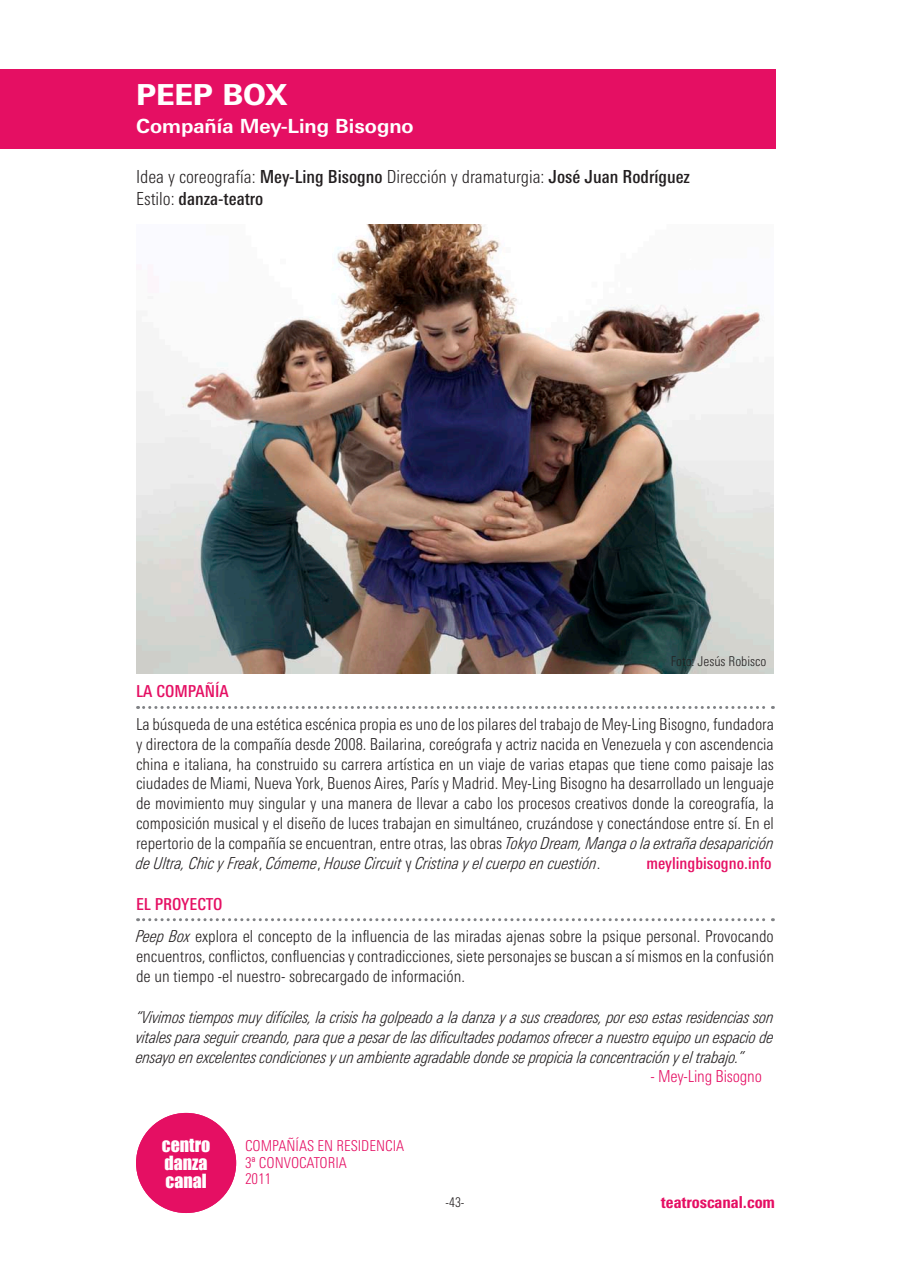
<style>
.page{position:relative;width:910px;height:1280px;background:#fff}
.page>*{position:absolute;margin:0;border:0;box-sizing:border-box;transform-origin:0 0}
._01_TÍTULO{font:800 28.95px "Linotype Univers Basic";color:#fff}
._02_COMPAÑÍA{font:700 19.5px "Linotype Univers Basic";color:#fff}
._03_FICHA{font:300 condensed 18px "Linotype Univers";color:#231f20}
._03_FICHA-2{font:500 condensed 18px "Linotype Univers";color:#231f20}
.t1{font:18px/18.1px "Impact";color:#fff}
._05_DESCRIPCIÓN{font:300 condensed 16.5px/19.8px "Linotype Univers";color:#231f20;text-align:justify}
._05_DESCRIPCIÓN-2{font:italic 300 condensed 16.5px/19.8px "Linotype Univers";letter-spacing:-.01em;color:#231f20;text-align:justify}
._04_LA_COMPAÑÍA_EL_P{font:500 condensed 16.5px "Linotype Univers";color:#e50f63}
._05_DESCRIPCIÓN-3{font:500 condensed 16.5px "Linotype Univers";color:#e50f63}
.t2{font:800 condensed 16.5px "Linotype Univers";color:#e50f63}
._05_DESCRIPCIÓN-4{font:300 condensed 16.5px "Linotype Univers";letter-spacing:-.01em;color:#e50f63}
._00_COMPAÑIAS_CONVOC{font:300 condensed 15px "Linotype Univers";color:#e50f63}
._05_DESCRIPCIÓN-5{font:300 condensed 13.5px "Linotype Univers";color:#231f20}
.s1{font-weight:500}
.s2{font-weight:300}
.s3{font-style:italic}
</style>
<div class="page">
<div style="left:136px;top:1113px;width:100px;height:100px;background:#e50f63;border-radius:50%"></div>
<div style="left:0;top:69px;width:775px;height:80px;background:#e50f63"></div>
<svg style="left:138px;top:706px;width:635px;height:3px"></svg>
<svg style="left:138px;top:918px;width:635px;height:3px"></svg>
<img style="left:136px;top:225px;width:638px;height:449px">
<p class="_01_TÍTULO" style="left:136px;top:77px;width:153px">PEEP BOX</p>
<p class="_02_COMPAÑÍA" style="left:136px;top:114px;width:279px">Compañía Mey-Ling Bisogno</p>
<h1 class="_01_TÍTULO" style="left:136px;top:77px;width:298px">EL PES DEL ALMA</h1>
<p class="_02_COMPAÑÍA" style="left:136px;top:114px;width:317px">Ah ed Karetti / El peso del alma</p>
<p class="_03_FICHA" style="left:136px;top:166px;width:555px">Idea y coreografía: <span class="s1">Mey-Ling Bisogno</span> Dirección y dramaturgia: <span class="s1">José Juan Rodríguez</span></p>
<p class="_03_FICHA-2" style="left:136px;top:188px;width:129px"><span class="s2">Estilo:</span> danza-teatro</p>
<p class="_05_DESCRIPCIÓN-5" style="left:671px;top:653px;width:97px">Foto: Jesús Robisco</p>
<p class="_04_LA_COMPAÑÍA_EL_P" style="left:136px;top:682px;width:94px">La compañía</p>
<p class="_05_DESCRIPCIÓN" style="left:136px;top:714px;width:639px">La búsqueda de una estética escénica propia es uno de los pilares del trabajo de Mey-Ling Bisogno, fundadora y directora de la compañía desde 2008. Bailarina, coreógrafa y actriz nacida en Venezuela y con ascendencia china e italiana, ha construido su carrera artística en un viaje de varias etapas que tiene como paisaje las ciudades de Miami, Nueva York, Buenos Aires, París y Madrid. Mey-Ling Bisogno ha desarrollado un lenguaje de movimiento muy singular y una manera de llevar a cabo los procesos creativos donde la coreografía, la composición musical y el diseño de luces trabajan en simultáneo, cruzándose y conectándose entre sí. En el repertorio de la compañía se encuentran, entre otras, las obras <span class="s3">Tokyo Dream, Manga o la extraña desaparición de Ultra, Chic y Freak</span>, <span class="s3">Cómeme</span>, <span class="s3">House Circuit</span> y <span class="s3">Cristina y el cuerpo en cuestión</span>.</p>
<p class="_05_DESCRIPCIÓN-3" style="left:647px;top:853px;width:127px">meylingbisogno.info</p>
<p class="_04_LA_COMPAÑÍA_EL_P" style="left:136px;top:894px;width:88px">El proyecto</p>
<p class="_05_DESCRIPCIÓN" style="left:136px;top:926px;width:639px"><span class="s3">Peep Box</span> explora el concepto de la influencia de las miradas ajenas sobre la psique personal. Provocando encuentros, conflictos, confluencias y contradicciones, siete personajes se buscan a sí mismos en la confusión de un tiempo -el nuestro- sobrecargado de información.</p>
<p class="_05_DESCRIPCIÓN-2" style="left:136px;top:1007px;width:639px">“Vivimos tiempos muy difíciles, la crisis ha golpeado a la danza y a sus creadores, por eso estas residencias son vitales para seguir creando, para que a pesar de las dificultades podamos ofrecer a nuestro equipo un espacio de ensayo en excelentes condiciones y un ambiente agradable donde se propicia la concentración y el trabajo.”</p>
<p class="_05_DESCRIPCIÓN-4" style="left:650px;top:1067px;width:113px">- Mey-Ling Bisogno</p>
<p class="t1" style="left:162px;top:1135px;width:50px">centro danza canal</p>
<p class="_00_COMPAÑIAS_CONVOC" style="left:245px;top:1137px;width:10px">compa</p>
<p class="_00_COMPAÑIAS_CONVOC" style="left:286px;top:1137px;width:58px">ñías en residencia</p>
<p class="_00_COMPAÑIAS_CONVOC" style="left:245px;top:1154px;width:23px">3ª convocatoria</p>
<p class="_00_COMPAÑIAS_CONVOC" style="left:245px;top:1170px;width:28px">2011</p>
<p class="_05_DESCRIPCIÓN-5" style="left:446px;top:1195px;width:20px">-43-</p>
<p class="t2" style="left:661px;top:1192px;width:116px">teatroscanal.com</p>
</div>
